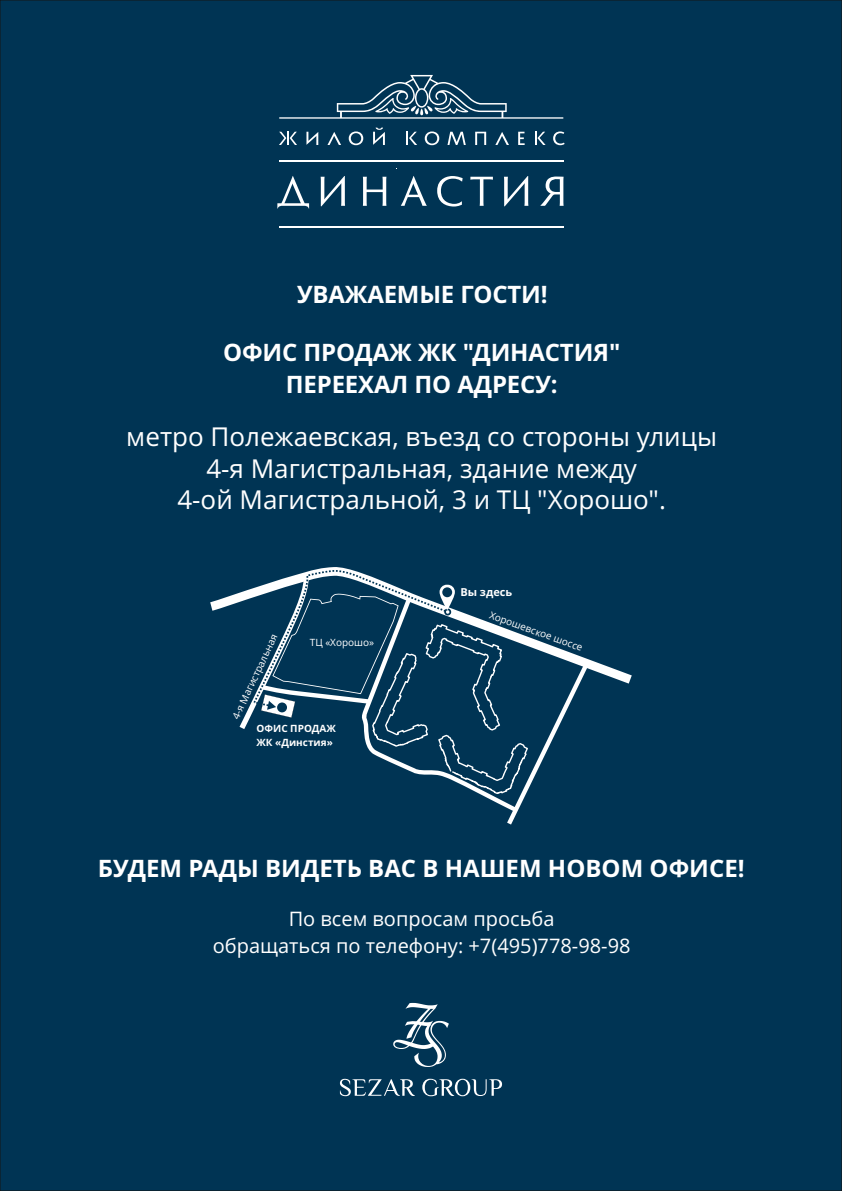
<style>
.page{position:relative;width:842px;height:1191px;background:#003454}
.page>*{position:absolute;margin:0;border:0;box-sizing:border-box;transform-origin:0 0}
.t1{font:26px/31.9px "Open Sans";color:#fff;text-align:center}
.t2{font:700 24px/32.7px "Open Sans";letter-spacing:-.01em;color:#fff;text-align:center}
.t3{font:20px/27.2px "Open Sans";color:#fff;text-align:center}
.t4{font:700 11px "Open Sans";color:#fff}
.t5{font:10px "Open Sans";color:#fff}
.t6{font:700 10px/13.6px "Open Sans";color:#fff}
</style>
<div class="page">
<hr style="left:279px;top:161px;width:285px;height:1px;background:#fff">
<hr style="left:279px;top:225px;width:285px;height:2px;background:#fff">
<svg style="left:279px;top:132px;width:18px;height:13px"></svg>
<svg style="left:306px;top:132px;width:12px;height:13px"></svg>
<svg style="left:327px;top:132px;width:14px;height:13px"></svg>
<svg style="left:349px;top:131px;width:14px;height:14px"></svg>
<svg style="left:373px;top:128px;width:12px;height:17px"></svg>
<svg style="left:406px;top:132px;width:11px;height:13px"></svg>
<svg style="left:425px;top:131px;width:14px;height:14px"></svg>
<svg style="left:447px;top:132px;width:19px;height:13px"></svg>
<svg style="left:475px;top:132px;width:11px;height:13px"></svg>
<svg style="left:495px;top:132px;width:14px;height:13px"></svg>
<svg style="left:518px;top:132px;width:7px;height:13px"></svg>
<svg style="left:535px;top:132px;width:11px;height:13px"></svg>
<svg style="left:553px;top:131px;width:12px;height:14px"></svg>
<svg style="left:363px;top:177px;width:23px;height:29px"></svg>
<svg style="left:321px;top:176px;width:24px;height:30px"></svg>
<svg style="left:504px;top:176px;width:24px;height:30px"></svg>
<svg style="left:470px;top:177px;width:23px;height:29px"></svg>
<svg style="left:540px;top:176px;width:24px;height:30px"></svg>
<svg style="left:401px;top:176px;width:26px;height:30px"></svg>
<svg style="left:277px;top:176px;width:32px;height:33px"></svg>
<svg style="left:437px;top:176px;width:26px;height:30px"></svg>
<svg style="left:279px;top:75px;width:284px;height:44px;background:#1e4c68"></svg>
<svg style="left:393px;top:1003px;width:56px;height:64px;background:#39617a"></svg>
<svg style="left:340px;top:1078px;width:75px;height:18px"></svg>
<svg style="left:422px;top:1078px;width:80px;height:18px"></svg>
<svg style="left:210px;top:566px;width:422px;height:117px;background:#124260"></svg>
<svg style="left:240px;top:570px;width:348px;height:254px;background:#194865"></svg>
<div style="left:277px;top:702px;width:10px;height:10px;background:#003454;border-radius:50%"></div>
<p class="t2" style="left:297px;top:281px;width:252px">УВАЖАЕМЫЕ ГОСТИ!</p>
<p class="t2" style="left:223px;top:338px;width:399px">ОФИС ПРОДАЖ ЖК "ДИНАСТИЯ"<br>ПЕРЕЕХАЛ ПО АДРЕСУ:</p>
<p class="t1" style="left:126px;top:423px;width:592px">метро Полежаевская, въезд со стороны улицы<br>4-я Магистральная, здание между<br>4-ой Магистральной, 3 и ТЦ "Хорошо".</p>
<p class="t5" style="left:232px;top:717px;width:94px;rotate:-65deg">4-я Магистральная</p>
<p class="t5" style="left:310px;top:638px;width:66px">ТЦ «Хорошо»</p>
<p class="t6" style="left:257px;top:722px;width:81px">ОФИС ПРОДАЖ<br>ЖК «Динстия»</p>
<p class="t4" style="left:460px;top:587px;width:53px">Вы здесь</p>
<p class="t5" style="left:491px;top:610px;width:100px;rotate:20deg">Хорошевское шоссе</p>
<p class="t2" style="left:98px;top:854px;width:648px">БУДЕМ РАДЫ ВИДЕТЬ ВАС В НАШЕМ НОВОМ ОФИСЕ!</p>
<p class="t3" style="left:213px;top:907px;width:419px">По всем вопросам просьба<br>обращаться по телефону: +7(495)778-98-98</p>
</div>
